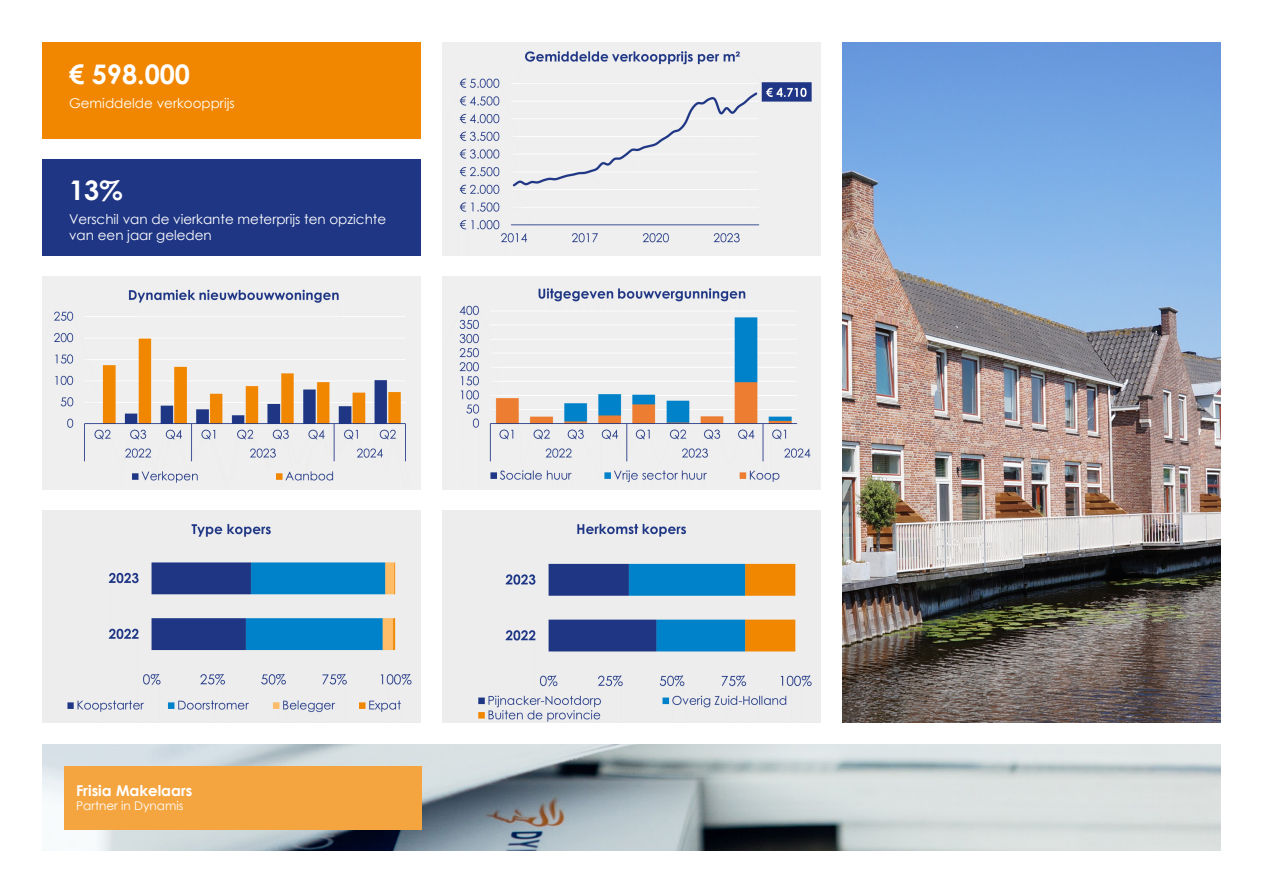
<style>
.page{position:relative;width:1263px;height:893px;background:#fff}
.page>*{position:absolute;margin:0;border:0;box-sizing:border-box;transform-origin:0 0}
.t1{font:700 27px "Century Gothic";color:#fff}
.t2{font:700 15px "Century Gothic";color:#fff}
.t3{font:13.5px/16.2px "Century Gothic";color:#fff}
.t4{font:12px "Century Gothic";color:#fff}
</style>
<div class="page">
<img style="left:43px;top:745px;width:1177px;height:105px">
<div style="left:64px;top:766px;width:357px;height:63px;background:#f5a540"></div>
<img style="left:842px;top:43px;width:378px;height:680px">
<div style="left:43px;top:43px;width:378px;height:96px;background:#f18700"></div>
<div style="left:43px;top:159px;width:378px;height:96px;background:#1f3685"></div>
<img style="left:43px;top:276px;width:378px;height:213px">
<img style="left:43px;top:510px;width:378px;height:213px">
<img style="left:442px;top:43px;width:378px;height:212px">
<img style="left:442px;top:276px;width:378px;height:213px">
<img style="left:442px;top:510px;width:378px;height:213px">
<p class="t1" style="left:69px;top:53px;width:122px">€ 598.000</p>
<p class="t3" style="left:69px;top:94px;width:167px">Gemiddelde verkoopprijs</p>
<p class="t1" style="left:69px;top:170px;width:55px">13%</p>
<p class="t3" style="left:69px;top:211px;width:319px">Verschil van de vierkante meterprijs ten opzichte van een jaar geleden</p>
<p class="t2" style="left:76px;top:779px;width:118px">Frisia Makelaars</p>
<p class="t4" style="left:76px;top:798px;width:109px">Partner in Dynamis</p>
</div>
